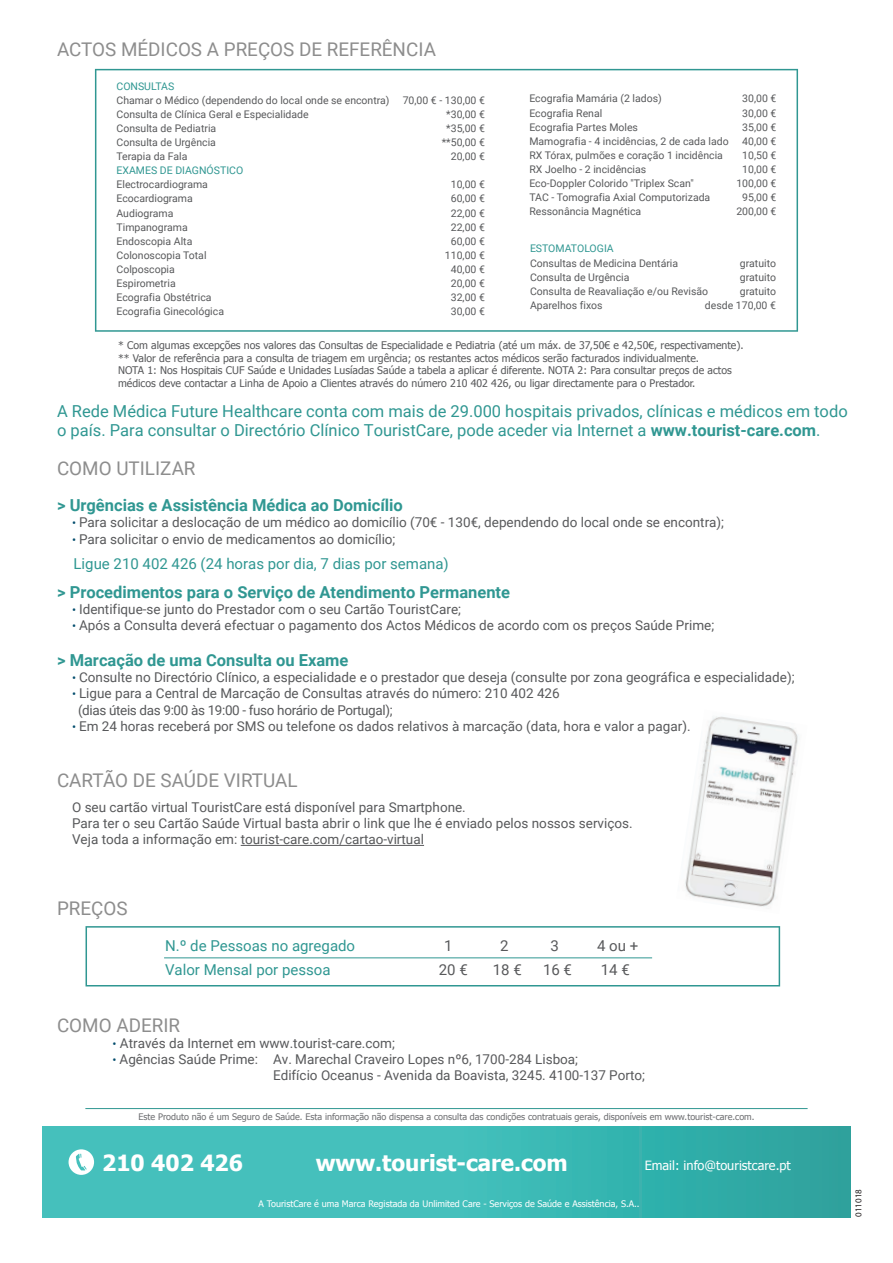
<style>
.page{position:relative;width:893px;height:1263px;background:#fff}
.page>*{position:absolute;margin:0;border:0;box-sizing:border-box;transform-origin:0 0}
.t1{font:700 22.2px "Tahoma";color:#fff}
.t2{font:18.9px "Roboto";color:#8d8d8d}
.t3{font:16.5px/19.8px "Roboto";color:#309792}
.t4{font:700 16.5px "Roboto";color:#309792}
.t5{font:15px "Roboto";color:#309792}
.t6{font:15px "Roboto";color:#58595b}
.t7{font:13.5px/16.2px "Roboto";color:#58595b}
.t8{font:12.75px "Tahoma";color:#fff}
.t9{font:10.5px/14.1px "Roboto";color:#58595b}
.t10{font:10.5px/12.6px "Tahoma";color:#58595b}
.t11{font:10.5px "Roboto";color:#309792}
.t12{font:9px "Tahoma";color:#6c6d70}
.t13{font:9px "Tahoma";color:#fff}
.t14{font:9px "Myriad Pro";color:#231f20}
.s1{font-weight:700}
.s2{font-size:12px;color:#004b6c}
</style>
<div class="page">
<hr style="left:241px;top:845px;width:183px;height:1px;background:#58595b">
<svg style="left:86px;top:926px;width:694px;height:60px"></svg>
<svg style="left:95px;top:69px;width:703px;height:263px"></svg>
<hr style="left:85px;top:1108px;width:723px;height:1px;background:#309792">
<hr style="left:164px;top:957px;width:488px;height:1px;background:#309792">
<div style="left:43px;top:1127px;width:807px;height:90px;background:linear-gradient(to right,#4cc8c4,#2ea9a5)"></div>
<svg style="left:69px;top:1149px;width:25px;height:26px"></svg>
<img style="left:685px;top:716px;width:113px;height:191px">
<h2 class="t2" style="left:57px;top:36px;width:380px">ACTOS MÉDICOS A PREÇOS DE REFERÊNCIA</h2>
<p class="t11" style="left:117px;top:79px;width:59px">CONSULTAS</p>
<p class="t9" style="left:117px;top:93px;width:274px">Chamar o Médico (dependendo do local onde se encontra)<br>Consulta de Clínica Geral e Especialidade<br>Consulta de Pediatria<br>Consulta de Urgência<br>Terapia da Fala</p>
<p class="t11" style="left:117px;top:163px;width:128px">EXAMES DE DIAGNÓSTICO</p>
<p class="t9" style="left:117px;top:177px;width:109px">Electrocardiograma<br>Ecocardiograma<br>Audiograma<br>Timpanograma<br>Endoscopia Alta<br>Colonoscopia Total<br>Colposcopia<br>Espirometria<br>Ecografia Obstétrica<br>Ecografia Ginecológica</p>
<p class="t9" style="left:403px;top:93px;width:84px;text-align:right">70,00 € - 130,00 € *30,00 €<br>*35,00 €<br>**50,00 €<br>20,00 €</p>
<p class="t9" style="left:445px;top:177px;width:42px;text-align:center">10,00 €<br>60,00 €<br>22,00 €<br>22,00 €<br>60,00 €<br>110,00 €<br>40,00 €<br>20,00 €<br>32,00 €<br>30,00 €</p>
<p class="t9" style="left:529px;top:91px;width:201px">Ecografia Mamária (2 lados)<br>Ecografia Renal<br>Ecografia Partes Moles<br>Mamografia - 4 incidências, 2 de cada lado<br>RX Tórax, pulmões e coração 1 incidência<br>RX Joelho - 2 incidências<br>Eco-Doppler Colorido "Triplex Scan"<br>TAC - Tomografia Axial Computorizada<br>Ressonância Magnética</p>
<p class="t9" style="left:736px;top:91px;width:42px;text-align:center">30,00 €<br>30,00 €<br>35,00 €<br>40,00 €<br>10,50 €<br>10,00 €<br>100,00 €<br>95,00 €<br>200,00 €</p>
<p class="t11" style="left:530px;top:241px;width:85px">ESTOMATOLOGIA</p>
<p class="t9" style="left:530px;top:255px;width:180px">Consultas de Medicina Dentária<br>Consulta de Urgência<br>Consulta de Reavaliação e/ou Revisão<br>Aparelhos fixos</p>
<p class="t9" style="left:705px;top:255px;width:73px;text-align:right">gratuito gratuito gratuito<br>desde 170,00 €</p>
<p class="t10" style="left:118px;top:338px;width:627px">* Com algumas excepções nos valores das Consultas de Especialidade e Pediatria (até um máx. de 37,50€ e 42,50€, respectivamente). ** Valor de referência para a consulta de triagem em urgência; os restantes actos médicos serão facturados individualmente.<br>NOTA 1: Nos Hospitais CUF Saúde e Unidades Lusíadas Saúde a tabela a aplicar é diferente. NOTA 2: Para consultar preços de actos médicos deve contactar a Linha de Apoio a Clientes através do número 210 402 426, ou ligar directamente para o Prestador.</p>
<p class="t3" style="left:57px;top:400px;width:792px">A Rede Médica Future Healthcare conta com mais de 29.000 hospitais privados, clínicas e médicos em todo o país. Para consultar o Directório Clínico TouristCare, pode aceder via Internet a <span class="s1">www.tourist-care.com</span>.</p>
<h2 class="t2" style="left:57px;top:455px;width:140px">COMO UTILIZAR</h2>
<p class="t4" style="left:57px;top:494px;width:347px">&gt; Urgências e Assistência Médica ao Domicílio</p>
<p class="t7" style="left:72px;top:514px;width:654px"><span class="s2">•</span> Para solicitar a deslocação de um médico ao domicílio (70€ - 130€, dependendo do local onde se encontra);</p>
<p class="t7" style="left:72px;top:530px;width:325px"><span class="s2">•</span> Para solicitar o envio de medicamentos ao domicílio;</p>
<p class="t5" style="left:74px;top:553px;width:377px">Ligue 210 402 426 (24 horas por dia, 7 dias por semana)</p>
<p class="t4" style="left:57px;top:580px;width:455px">&gt; Procedimentos para o Serviço de Atendimento Permanente</p>
<p class="t7" style="left:72px;top:600px;width:390px"><span class="s2">•</span> Identifique-se junto do Prestador com o seu Cartão TouristCare;</p>
<p class="t7" style="left:72px;top:617px;width:644px"><span class="s2">•</span> Após a Consulta deverá efectuar o pagamento dos Actos Médicos de acordo com os preços Saúde Prime;</p>
<p class="t4" style="left:57px;top:649px;width:293px">&gt; Marcação de uma Consulta ou Exame</p>
<p class="t7" style="left:72px;top:669px;width:724px"><span class="s2">•</span> Consulte no Directório Clínico, a especialidade e o prestador que deseja (consulte por zona geográfica e especialidade);</p>
<p class="t7" style="left:78px;top:685px;width:483px;text-indent:-6px"><span class="s2">•</span> Ligue para a Central de Marcação de Consultas através do número: 210 402 426 (dias úteis das 9:00 às 19:00 - fuso horário de Portugal);</p>
<p class="t7" style="left:72px;top:717px;width:620px"><span class="s2">•</span> Em 24 horas receberá por SMS ou telefone os dados relativos à marcação (data, hora e valor a pagar).</p>
<h2 class="t2" style="left:57px;top:767px;width:242px">CARTÃO DE SAÚDE VIRTUAL</h2>
<p class="t7" style="left:72px;top:799px;width:562px">O seu cartão virtual TouristCare está disponível para Smartphone.<br>Para ter o seu Cartão Saúde Virtual basta abrir o link que lhe é enviado pelos nossos serviços.<br>Veja toda a informação em: tourist-care.com/cartao-virtual</p>
<h2 class="t2" style="left:57px;top:894px;width:72px">PREÇOS</h2>
<p class="t5" style="left:165px;top:935px;width:192px">N.º de Pessoas no agregado</p>
<p class="t6" style="left:444px;top:935px;width:10px">1</p>
<p class="t6" style="left:500px;top:935px;width:10px">2</p>
<p class="t6" style="left:550px;top:935px;width:10px">3</p>
<p class="t6" style="left:597px;top:935px;width:43px">4 ou +</p>
<p class="t5" style="left:165px;top:959px;width:167px">Valor Mensal por pessoa</p>
<p class="t6" style="left:439px;top:959px;width:31px">20 €</p>
<p class="t6" style="left:493px;top:959px;width:30px">18 €</p>
<p class="t6" style="left:543px;top:959px;width:30px">16 €</p>
<p class="t6" style="left:601px;top:959px;width:30px">14 €</p>
<h2 class="t2" style="left:57px;top:1012px;width:125px">COMO ADERIR</h2>
<p class="t7" style="left:113px;top:1034px;width:284px"><span class="s2">•</span> Através da Internet em www.tourist-care.com;</p>
<p class="t7" style="left:273px;top:1051px;width:373px;text-indent:-160px"><span class="s2">•</span> Agências Saúde Prime: Av. Marechal Craveiro Lopes nº6, 1700-284 Lisboa;<br>Edifício Oceanus - Avenida da Boavista, 3245. 4100-137 Porto;</p>
<p class="t12" style="left:138px;top:1110px;width:618px">Este Produto não é um Seguro de Saúde. Esta informação não dispensa a consulta das condições contratuais gerais, disponíveis em www.tourist-care.com.</p>
<h1 class="t1" style="left:102px;top:1147px;width:142px">210 402 426</h1>
<h1 class="t1" style="left:316px;top:1147px;width:254px">www.tourist-care.com</h1>
<p class="t8" style="left:645px;top:1157px;width:148px">Email: info@touristcare.pt</p>
<p class="t13" style="left:259px;top:1197px;width:383px">A TouristCare é uma Marca Registada da Unlimited Care - Serviços de Saúde e Assistência, S.A..</p>
<p class="t14" style="left:853px;top:1217px;width:29px;rotate:-90deg">011018</p>
</div>
